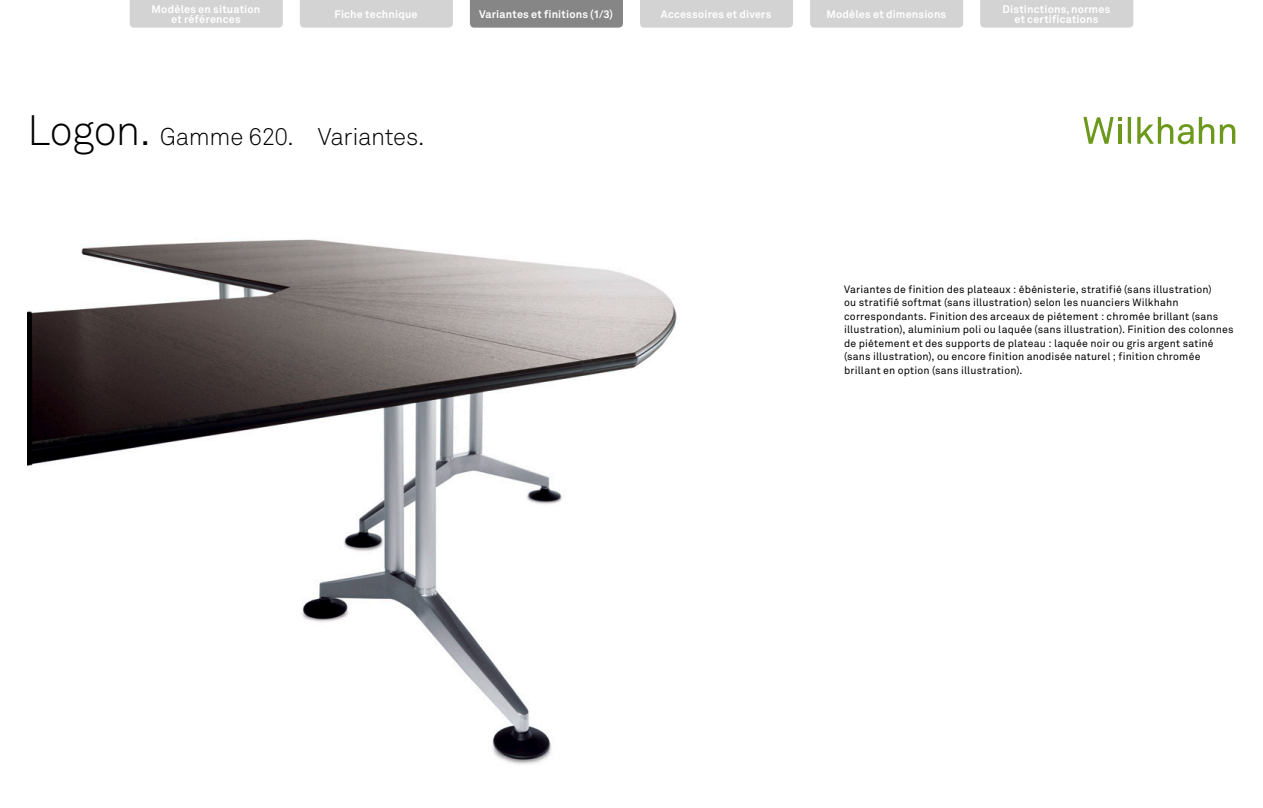
<style>
.page{position:relative;width:1263px;height:808px;background:#fff}
.page>*{position:absolute;margin:0;border:0;box-sizing:border-box;transform-origin:0 0}
.t1{font:300 24px "Akkurat Pro";letter-spacing:-.02em;color:#000}
.t2{font:700 10.8px/10.5px "Akkurat Pro";letter-spacing:.015em;color:#fff;text-align:center}
.t3{font:10.5px/13.5px "Akkurat Pro";letter-spacing:.015em;color:#000}
.s1{font-size:42px}
</style>
<div class="page">
<img style="left:28px;top:239px;width:649px;height:525px">
<div style="left:130px;top:0;width:153px;height:28px;background:#d3d3d3"></div>
<div style="left:300px;top:0;width:153px;height:28px;background:#d3d3d3"></div>
<div style="left:810px;top:0;width:153px;height:28px;background:#d3d3d3"></div>
<div style="left:980px;top:0;width:153px;height:28px;background:#d3d3d3"></div>
<div style="left:640px;top:0;width:153px;height:28px;background:#d3d3d3"></div>
<div style="left:470px;top:0;width:153px;height:28px;background:#868686"></div>
<svg style="left:1083px;top:117px;width:39px;height:27px"></svg>
<hr style="left:1118px;top:125px;width:3px;height:19px;background:#6c991c">
<svg style="left:1128px;top:117px;width:3px;height:27px"></svg>
<svg style="left:1137px;top:117px;width:56px;height:27px"></svg>
<svg style="left:1199px;top:117px;width:15px;height:27px"></svg>
<svg style="left:1220px;top:124px;width:15px;height:20px"></svg>
<p class="t2" style="left:152px;top:4px;width:110px">Modèles en situation et références</p>
<p class="t2" style="left:334px;top:9px;width:85px">Fiche technique</p>
<p class="t2" style="left:826px;top:9px;width:121px">Modèles et dimensions</p>
<p class="t2" style="left:1002px;top:4px;width:109px">Distinctions,normes et certifications</p>
<p class="t2" style="left:479px;top:9px;width:136px">Variantes et finitions (1/3)</p>
<p class="t2" style="left:661px;top:9px;width:112px">Accessoires et divers</p>
<h1 class="t1" style="left:28px;top:122px;width:398px"><span class="s1">Logon.</span> Gamme 620. Variantes.</h1>
<p class="t3" style="left:844px;top:282px;width:391px">Variantes de finition des plateaux : ébénisterie, stratifié (sans illustration)<br>ou stratifié softmat (sans illustration) selon les nuanciers Wilkhahn correspondants. Finition des arceaux de piétement : chromée brillant (sans illustration), aluminium poli ou laquée (sans illustration). Finition des colonnes de piétement et des supports de plateau : laquée noir ou gris argent satiné (sans illustration), ou encore finition anodisée naturel ; finition chromée brillant en option (sans illustration).</p>
</div>
